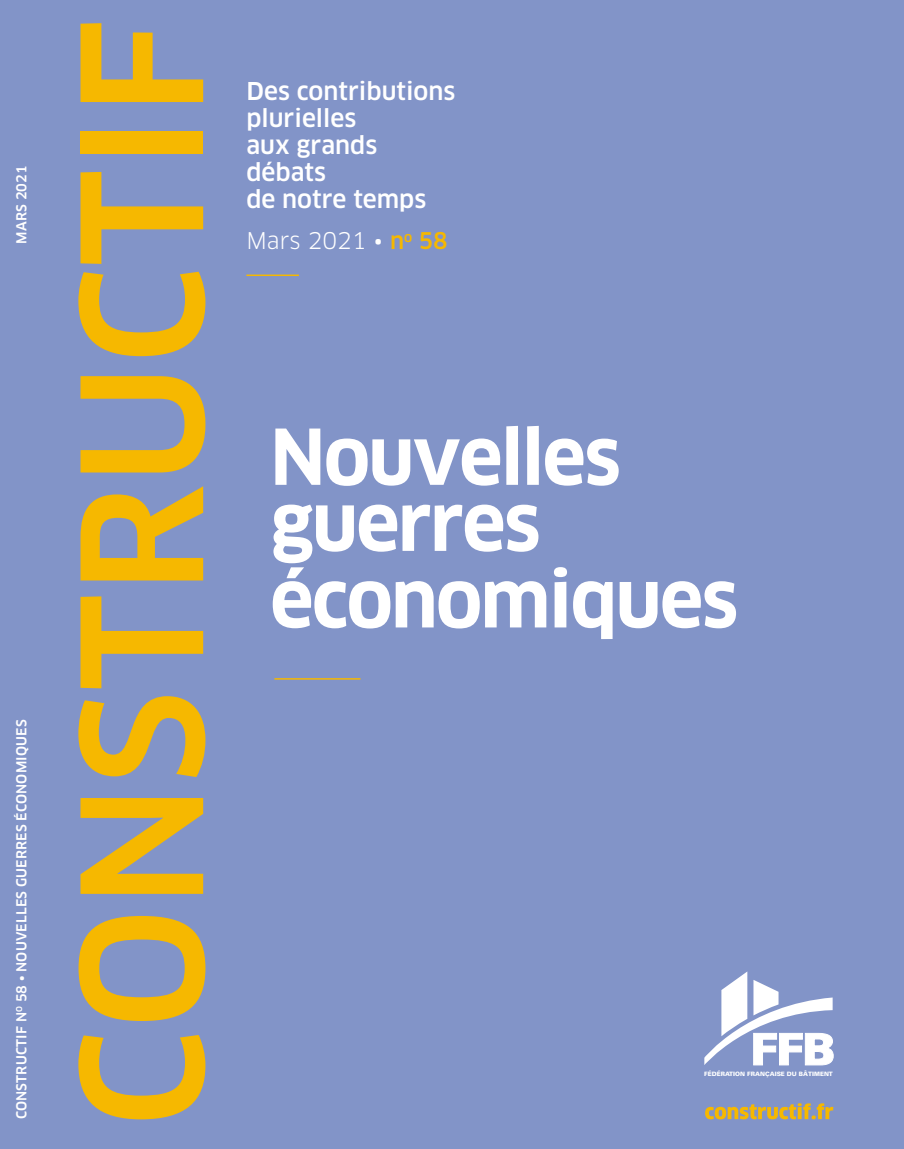
<style>
.page{position:relative;width:904px;height:1149px;background:#fff}
.page>*{position:absolute;margin:0;border:0;box-sizing:border-box;transform-origin:0 0}
.t1{font:500 163.5px "Clan OT";color:#f6b800}
.t2{font:700 75px/66px "Clan OT";letter-spacing:-.025em;color:#fff}
.t3{font:500 24px/27px "Clan OT";color:#fff}
.t4{font:22.5px "Clan OT";color:#fff}
.t5{font:500 13.5px "Clan OT";letter-spacing:.01em;color:#fff}
.t6{font:900 6px "Univers";color:#fff}
.s1{font-weight:500;color:#f6b800}
</style>
<div class="page">
<div style="left:0;top:0;width:904px;height:1148px;background:#8294c8"></div>
<hr style="left:246px;top:274px;width:53px;height:2px;background:#f6b800">
<svg style="left:705px;top:1103px;width:128px;height:15px"></svg>
<svg style="left:704px;top:971px;width:129px;height:94px"></svg>
<hr style="left:274px;top:678px;width:86px;height:1px;background:#f6b800">
<p class="t5" style="left:14px;top:243px;width:80px;rotate:-90deg">MARS 2021</p>
<p class="t5" style="left:14px;top:1118px;width:401px;rotate:-90deg">CONSTRUCTIF N<sup>O</sup> 58 • NOUVELLES GUERRES ÉCONOMIQUES</p>
<h1 class="t1" style="left:47px;top:1127px;width:1110px;rotate:-90deg">CONSTRUCTIF</h1>
<p class="t3" style="left:246px;top:78px;width:210px">Des contributions plurielles<br>aux grands débats<br>de notre temps</p>
<p class="t4" style="left:246px;top:227px;width:203px">Mars 2021 • <span class="s1">n</span><sup>o</sup> <span class="s1">58</span></p>
<h2 class="t2" style="left:270px;top:425px;width:352px">Nouvelles guerres</h2>
<h2 class="t2" style="left:270px;top:567px;width:470px">économiques</h2>
<p class="t6" style="left:704px;top:1069px;width:130px">FÉDÉRATION FRANÇAISE DU BÂTIMENT</p>
</div>
